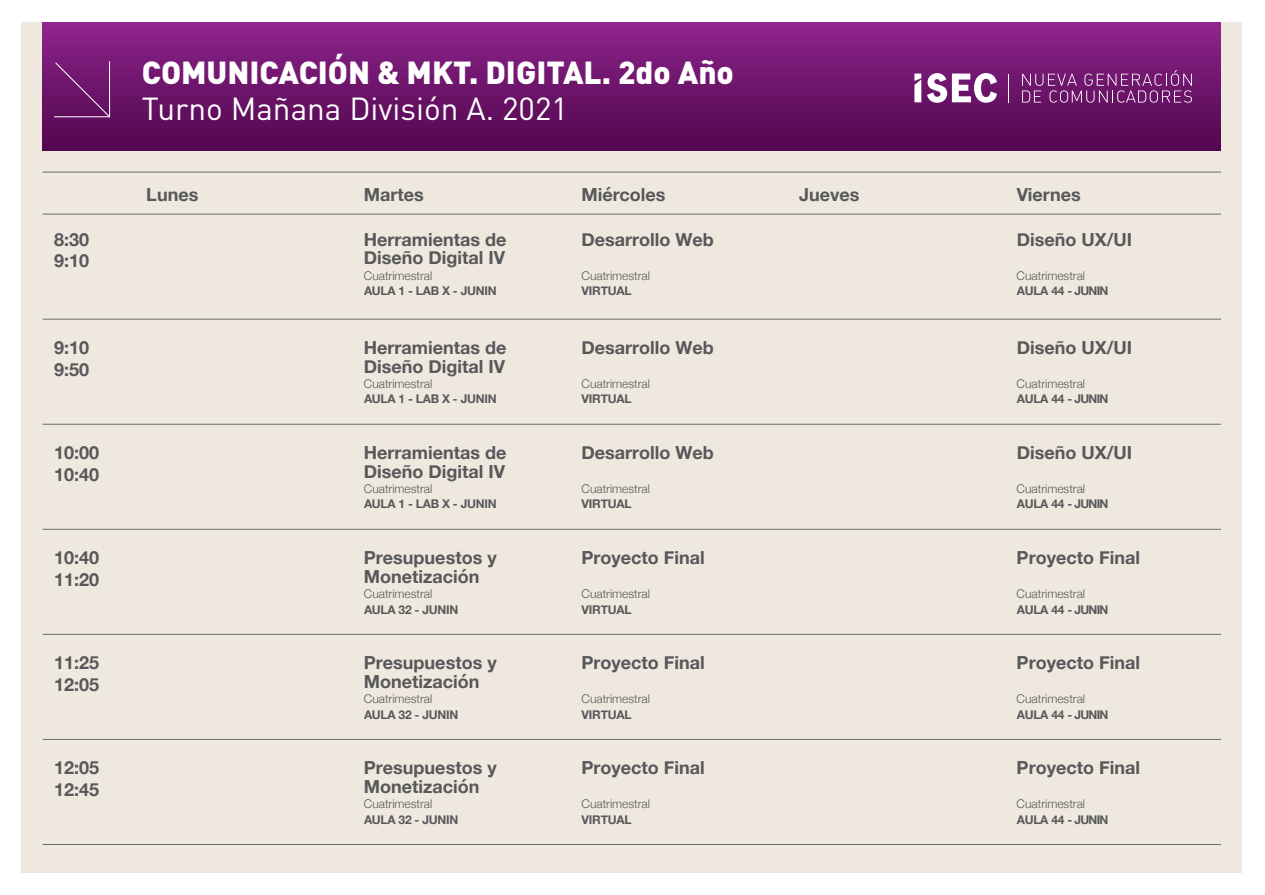
<style>
.page{position:relative;width:1265px;height:895px;background:#fff}
.page>*{position:absolute;margin:0;border:0;box-sizing:border-box;transform-origin:0 0}
.t1{font:900 31.5px "DIN Pro";color:#fff}
.t2{font:31.5px "DIN Pro";color:#fff}
.t3{font:700 18px/21.6px "Helvetica Neue";color:#57585a}
.t4{font:300 12px "Helvetica Neue";color:#57585a}
.t5{font:700 12px "Helvetica Neue";letter-spacing:-.02em;color:#57585a}
.t6{font:700 12px "Helvetica Neue";letter-spacing:-.04em;color:#57585a}
</style>
<div class="page">
<div style="left:21px;top:22px;width:1221px;height:850px;background:#efe8de"></div>
<div style="left:43px;top:22px;width:1177px;height:129px;background:linear-gradient(to bottom,#8e258c,#51064d)"></div>
<svg style="left:1022px;top:70px;width:169px;height:33px;background:#82357f"></svg>
<svg style="left:1007px;top:74px;width:1px;height:28px"></svg>
<svg style="left:927px;top:73px;width:70px;height:30px;background:#bb92b9"></svg>
<svg style="left:914px;top:74px;width:7px;height:28px"></svg>
<hr style="left:43px;top:172px;width:1177px;height:1px;background:#6c6d70">
<hr style="left:43px;top:214px;width:1177px;height:1px;background:#6c6d70">
<hr style="left:43px;top:319px;width:1177px;height:1px;background:#6c6d70">
<hr style="left:43px;top:424px;width:1177px;height:1px;background:#6c6d70">
<hr style="left:43px;top:529px;width:1177px;height:1px;background:#6c6d70">
<hr style="left:43px;top:634px;width:1177px;height:1px;background:#6c6d70">
<hr style="left:43px;top:739px;width:1177px;height:1px;background:#6c6d70">
<hr style="left:43px;top:844px;width:1177px;height:1px;background:#6c6d70">
<svg style="left:53px;top:60px;width:58px;height:58px;background:#752172"></svg>
<h1 class="t1" style="left:142px;top:51px;width:593px">COMUNICACIÓN &amp; MKT. DIGITAL. 2do Año</h1>
<h1 class="t2" style="left:142px;top:87px;width:427px">Turno Mañana División A. 2021</h1>
<p class="t3" style="left:146px;top:184px;width:54px">Lunes</p>
<p class="t3" style="left:364px;top:184px;width:61px">Martes</p>
<p class="t3" style="left:581px;top:184px;width:85px">Miércoles</p>
<p class="t3" style="left:799px;top:184px;width:62px">Jueves</p>
<p class="t3" style="left:1016px;top:184px;width:66px">Viernes</p>
<p class="t3" style="left:54px;top:229px;width:37px">8:30<br>9:10</p>
<p class="t3" style="left:364px;top:230px;width:144px;line-height:18.6px">Herramientas de<br>Diseño Digital IV</p>
<p class="t4" style="left:364px;top:265px;width:70px">Cuatrimestral</p>
<p class="t5" style="left:364px;top:281px;width:134px">AULA 1 - LAB X - JUNIN</p>
<p class="t3" style="left:581px;top:229px;width:134px">Desarrollo Web</p>
<p class="t4" style="left:581px;top:265px;width:70px">Cuatrimestral</p>
<p class="t5" style="left:581px;top:281px;width:51px">VIRTUAL</p>
<p class="t3" style="left:1016px;top:229px;width:117px">Diseño UX/UI</p>
<p class="t4" style="left:1016px;top:265px;width:70px">Cuatrimestral</p>
<p class="t6" style="left:1016px;top:281px;width:93px">AULA 44 - JUNIN</p>
<p class="t3" style="left:54px;top:337px;width:37px">9:10<br>9:50</p>
<p class="t3" style="left:364px;top:338px;width:144px;line-height:18.6px">Herramientas de<br>Diseño Digital IV</p>
<p class="t4" style="left:364px;top:373px;width:70px">Cuatrimestral</p>
<p class="t5" style="left:364px;top:389px;width:134px">AULA 1 - LAB X - JUNIN</p>
<p class="t3" style="left:581px;top:337px;width:134px">Desarrollo Web</p>
<p class="t4" style="left:581px;top:373px;width:70px">Cuatrimestral</p>
<p class="t5" style="left:581px;top:389px;width:51px">VIRTUAL</p>
<p class="t3" style="left:1016px;top:337px;width:117px">Diseño UX/UI</p>
<p class="t4" style="left:1016px;top:373px;width:70px">Cuatrimestral</p>
<p class="t6" style="left:1016px;top:389px;width:93px">AULA 44 - JUNIN</p>
<p class="t3" style="left:54px;top:442px;width:47px">10:00<br>10:40</p>
<p class="t3" style="left:364px;top:443px;width:144px;line-height:18.6px">Herramientas de<br>Diseño Digital IV</p>
<p class="t4" style="left:364px;top:478px;width:70px">Cuatrimestral</p>
<p class="t5" style="left:364px;top:494px;width:134px">AULA 1 - LAB X - JUNIN</p>
<p class="t3" style="left:581px;top:442px;width:134px">Desarrollo Web</p>
<p class="t4" style="left:581px;top:478px;width:70px">Cuatrimestral</p>
<p class="t5" style="left:581px;top:494px;width:51px">VIRTUAL</p>
<p class="t3" style="left:1016px;top:442px;width:117px">Diseño UX/UI</p>
<p class="t4" style="left:1016px;top:478px;width:70px">Cuatrimestral</p>
<p class="t6" style="left:1016px;top:494px;width:93px">AULA 44 - JUNIN</p>
<p class="t3" style="left:54px;top:547px;width:47px">10:40<br>11:20</p>
<p class="t3" style="left:364px;top:548px;width:134px;line-height:18.6px">Presupuestos y<br>Monetización</p>
<p class="t4" style="left:364px;top:583px;width:70px">Cuatrimestral</p>
<p class="t5" style="left:364px;top:599px;width:96px">AULA 32 - JUNIN</p>
<p class="t3" style="left:581px;top:547px;width:125px">Proyecto Final</p>
<p class="t4" style="left:581px;top:583px;width:70px">Cuatrimestral</p>
<p class="t5" style="left:581px;top:599px;width:51px">VIRTUAL</p>
<p class="t3" style="left:1016px;top:547px;width:125px">Proyecto Final</p>
<p class="t4" style="left:1016px;top:583px;width:70px">Cuatrimestral</p>
<p class="t6" style="left:1016px;top:599px;width:93px">AULA 44 - JUNIN</p>
<p class="t3" style="left:54px;top:652px;width:47px">11:25<br>12:05</p>
<p class="t3" style="left:364px;top:653px;width:134px;line-height:18.6px">Presupuestos y<br>Monetización</p>
<p class="t4" style="left:364px;top:688px;width:70px">Cuatrimestral</p>
<p class="t5" style="left:364px;top:704px;width:96px">AULA 32 - JUNIN</p>
<p class="t3" style="left:581px;top:652px;width:125px">Proyecto Final</p>
<p class="t4" style="left:581px;top:688px;width:70px">Cuatrimestral</p>
<p class="t5" style="left:581px;top:704px;width:51px">VIRTUAL</p>
<p class="t3" style="left:1016px;top:652px;width:125px">Proyecto Final</p>
<p class="t4" style="left:1016px;top:688px;width:70px">Cuatrimestral</p>
<p class="t6" style="left:1016px;top:704px;width:93px">AULA 44 - JUNIN</p>
<p class="t3" style="left:54px;top:757px;width:47px">12:05<br>12:45</p>
<p class="t3" style="left:364px;top:758px;width:134px;line-height:18.6px">Presupuestos y<br>Monetización</p>
<p class="t4" style="left:364px;top:793px;width:70px">Cuatrimestral</p>
<p class="t5" style="left:364px;top:809px;width:96px">AULA 32 - JUNIN</p>
<p class="t3" style="left:581px;top:757px;width:125px">Proyecto Final</p>
<p class="t4" style="left:581px;top:793px;width:70px">Cuatrimestral</p>
<p class="t5" style="left:581px;top:809px;width:51px">VIRTUAL</p>
<p class="t3" style="left:1016px;top:757px;width:125px">Proyecto Final</p>
<p class="t4" style="left:1016px;top:793px;width:70px">Cuatrimestral</p>
<p class="t6" style="left:1016px;top:809px;width:93px">AULA 44 - JUNIN</p>
</div>
